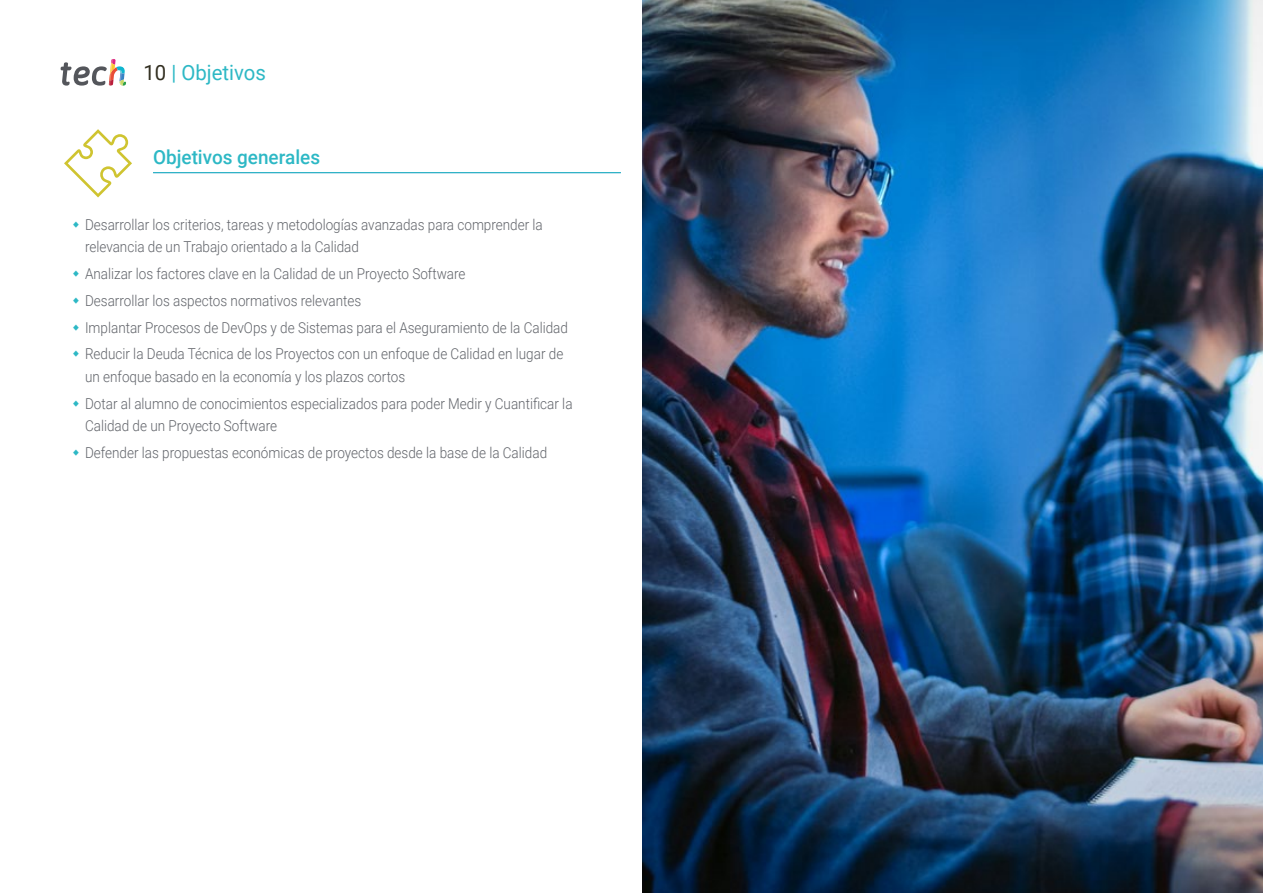
<style>
.page{position:relative;width:1263px;height:893px;background:#fff}
.page>*{position:absolute;margin:0;border:0;box-sizing:border-box;transform-origin:0 0}
.t1{font:21px "Roboto";color:#2db8c5}
.t2{font:500 19.5px "Roboto";color:#2db8c5}
.t3{font:300 15px/26.7px "Roboto";color:#61646a;scale:.9 1}
.s1{color:#312e20}
</style>
<div class="page">
<img style="left:642px;top:0;width:621px;height:893px">
<svg style="left:61px;top:59px;width:65px;height:27px"></svg>
<hr style="left:153px;top:172px;width:468px;height:1px;background:#2db8c5">
<svg style="left:64px;top:129px;width:68px;height:68px"></svg>
<h1 class="t1" style="left:144px;top:57px;width:124px"><span class="s1">10</span> | Objetivos</h1>
<h2 class="t2" style="left:153px;top:144px;width:169px">Objetivos generales</h2>
<p class="t3" style="left:85px;top:213px;width:510px;line-height:22.5px">Desarrollar los criterios, tareas y metodologías avanzadas para comprender la relevancia de un Trabajo orientado a la Calidad</p>
<p class="t3" style="left:85px;top:260px;width:538px">Analizar los factores clave en la Calidad de un Proyecto Software<br>Desarrollar los aspectos normativos relevantes<br>Implantar Procesos de DevOps y de Sistemas para el Aseguramiento de la Calidad Reducir la Deuda Técnica de los Proyectos con un enfoque de Calidad en lugar de</p>
<p class="t3" style="left:85px;top:363px;width:543px">un enfoque basado en la economía y los plazos cortos<br>Dotar al alumno de conocimientos especializados para poder Medir y Cuantificar la</p>
<p class="t3" style="left:85px;top:412px;width:515px">Calidad de un Proyecto Software<br>Defender las propuestas económicas de proyectos desde la base de la Calidad</p>
</div>
